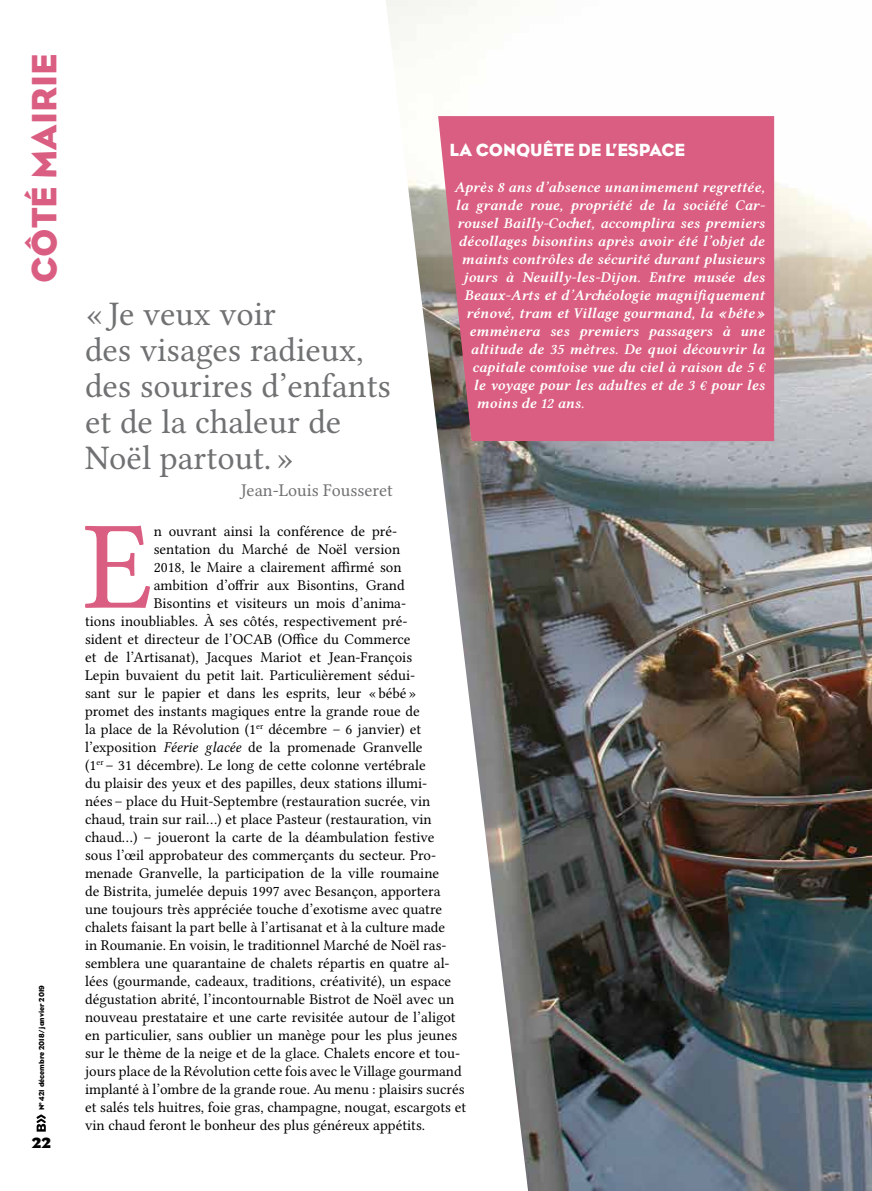
<style>
.page{position:relative;width:872px;height:1191px;background:#fff}
.page>*{position:absolute;margin:0;border:0;box-sizing:border-box;transform-origin:0 0}
.t1{font:126.3px "Lin Libertine O";color:#da5e81}
.t2{font:36px "Bureau Eagle";color:#da5e81}
.t3{font:34.5px/36px "Lin Libertine O";color:#707172}
.t4{font:18px "Bureau Eagle";color:#fff}
.t5{font:18px "Lin Libertine O";color:#707172}
.t6{font:15px "Lin Libertine O";color:#000}
.t7{font:15px "Lin Libertine OZI";color:#fff}
.t8{font:700 15px "Bureau Eagle";color:#000}
.t9{font:7.5px "Bureau Eagle";color:#000}
.s1{font-family:"Lin Libertine OI"}
</style>
<div class="page">
<img style="left:386px;top:0;width:486px;height:1191px">
<svg style="left:37px;top:1114px;width:9px;height:17px"></svg>
<div style="left:438px;top:116px;width:336px;height:325px;background:#da5e81"></div>
<h2 class="t2" style="left:24px;top:283px;width:230px;rotate:-90deg">CÔTÉ MAIRIE</h2>
<p class="t9" style="left:37px;top:1110px;width:126px;rotate:-90deg">N<sup>o</sup> 421 décembre 2018/ janvier 2019</p>
<p class="t8" style="left:32px;top:1134px;width:21px">22</p>
<h3 class="t3" style="left:85px;top:296px;width:307px">« Je veux voir<br>des visages radieux, des sourires d’enfants et de la chaleur de<br>Noël partout. »</h3>
<p class="t5" style="left:241px;top:480px;width:154px">Jean-Louis Fousseret</p>
<p class="t4" style="left:449px;top:140px;width:237px">LA CONQUÊTE DE L’ESPACE</p>
<p class="t7" style="left:454px;top:178px;width:312px">Après 8 ans d’absence unanimement regrettée,</p>
<p class="t7" style="left:455px;top:196px;width:311px">la grande roue, propriété de la société Car-</p>
<p class="t7" style="left:457px;top:214px;width:309px">rousel Bailly-Cochet, accomplira ses premiers</p>
<p class="t7" style="left:458px;top:232px;width:308px">décollages bisontins après avoir été l’objet de</p>
<p class="t7" style="left:461px;top:250px;width:305px">maints contrôles de sécurité durant plusieurs</p>
<p class="t7" style="left:463px;top:268px;width:303px">jours à Neuilly-les-Dijon. Entre musée des</p>
<p class="t7" style="left:464px;top:286px;width:302px">Beaux-Arts et d’Archéologie magnifiquement</p>
<p class="t7" style="left:466px;top:304px;width:300px">rénové, tram et Village gourmand, la « bête »</p>
<p class="t7" style="left:469px;top:322px;width:297px">emmènera ses premiers passagers à une</p>
<p class="t7" style="left:470px;top:340px;width:295px">altitude de 35 mètres. De quoi découvrir la</p>
<p class="t7" style="left:472px;top:358px;width:294px">capitale comtoise vue du ciel à raison de 5 €</p>
<p class="t7" style="left:473px;top:376px;width:292px">le voyage pour les adultes et de 3 € pour les</p>
<p class="t7" style="left:476px;top:394px;width:109px">moins de 12 ans.</p>
<h1 class="t1" style="left:84px;top:494px;width:71px">E</h1>
<p class="t6" style="left:154px;top:522px;width:245px">n ouvrant ainsi la conférence de pré-</p>
<p class="t6" style="left:154px;top:540px;width:248px">sentation du Marché de Noël version</p>
<p class="t6" style="left:154px;top:558px;width:249px">2018, le Maire a clairement affirmé son</p>
<p class="t6" style="left:154px;top:576px;width:252px">ambition d’offrir aux Bisontins, Grand</p>
<p class="t6" style="left:154px;top:594px;width:254px">Bisontins et visiteurs un mois d’anima-</p>
<p class="t6" style="left:85px;top:612px;width:324px">tions inoubliables. À ses côtés, respectivement pré-</p>
<p class="t6" style="left:85px;top:630px;width:327px">sident et directeur de l’OCAB (Office du Commerce</p>
<p class="t6" style="left:85px;top:648px;width:328px">et de l’Artisanat), Jacques Mariot et Jean-François</p>
<p class="t6" style="left:85px;top:666px;width:331px">Lepin buvaient du petit lait. Particulièrement sédui-</p>
<p class="t6" style="left:85px;top:684px;width:333px">sant sur le papier et dans les esprits, leur « bébé »</p>
<p class="t6" style="left:85px;top:702px;width:336px">promet des instants magiques entre la grande roue de</p>
<p class="t6" style="left:85px;top:720px;width:338px">la place de la Révolution (1<sup>er</sup> décembre – 6 janvier) et</p>
<p class="t6" style="left:85px;top:738px;width:339px">l’exposition <span class="s1">Féerie glacée</span> de la promenade Granvelle</p>
<p class="t6" style="left:85px;top:756px;width:342px">(1<sup>er</sup> – 31 décembre). Le long de cette colonne vertébrale</p>
<p class="t6" style="left:85px;top:774px;width:343px">du plaisir des yeux et des papilles, deux stations illumi-</p>
<p class="t6" style="left:85px;top:792px;width:346px">nées – place du Huit-Septembre (restauration sucrée, vin</p>
<p class="t6" style="left:85px;top:810px;width:348px">chaud, train sur rail…) et place Pasteur (restauration, vin</p>
<p class="t6" style="left:85px;top:828px;width:351px">chaud…) – joueront la carte de la déambulation festive</p>
<p class="t6" style="left:85px;top:846px;width:353px">sous l’œil approbateur des commerçants du secteur. Pro-</p>
<p class="t6" style="left:85px;top:864px;width:355px">menade Granvelle, la participation de la ville roumaine</p>
<p class="t6" style="left:85px;top:882px;width:357px">de Bistrita, jumelée depuis 1997 avec Besançon, apportera</p>
<p class="t6" style="left:85px;top:900px;width:359px">une toujours très appréciée touche d’exotisme avec quatre</p>
<p class="t6" style="left:85px;top:918px;width:362px">chalets faisant la part belle à l’artisanat et à la culture made</p>
<p class="t6" style="left:85px;top:936px;width:363px">in Roumanie. En voisin, le traditionnel Marché de Noël ras-</p>
<p class="t6" style="left:85px;top:954px;width:366px">semblera une quarantaine de chalets répartis en quatre al-</p>
<p class="t6" style="left:85px;top:972px;width:368px">lées (gourmande, cadeaux, traditions, créativité), un espace</p>
<p class="t6" style="left:85px;top:990px;width:370px">dégustation abrité, l’incontournable Bistrot de Noël avec un</p>
<p class="t6" style="left:85px;top:1008px;width:372px">nouveau prestataire et une carte revisitée autour de l’aligot</p>
<p class="t6" style="left:85px;top:1026px;width:374px">en particulier, sans oublier un manège pour les plus jeunes</p>
<p class="t6" style="left:85px;top:1044px;width:376px">sur le thème de la neige et de la glace. Chalets encore et tou-</p>
<p class="t6" style="left:85px;top:1062px;width:378px">jours place de la Révolution cette fois avec le Village gourmand</p>
<p class="t6" style="left:85px;top:1080px;width:381px">implanté à l’ombre de la grande roue. Au menu : plaisirs sucrés</p>
<p class="t6" style="left:85px;top:1098px;width:383px">et salés tels huitres, foie gras, champagne, nougat, escargots et</p>
<p class="t6" style="left:85px;top:1116px;width:341px">vin chaud feront le bonheur des plus généreux appétits.</p>
</div>
